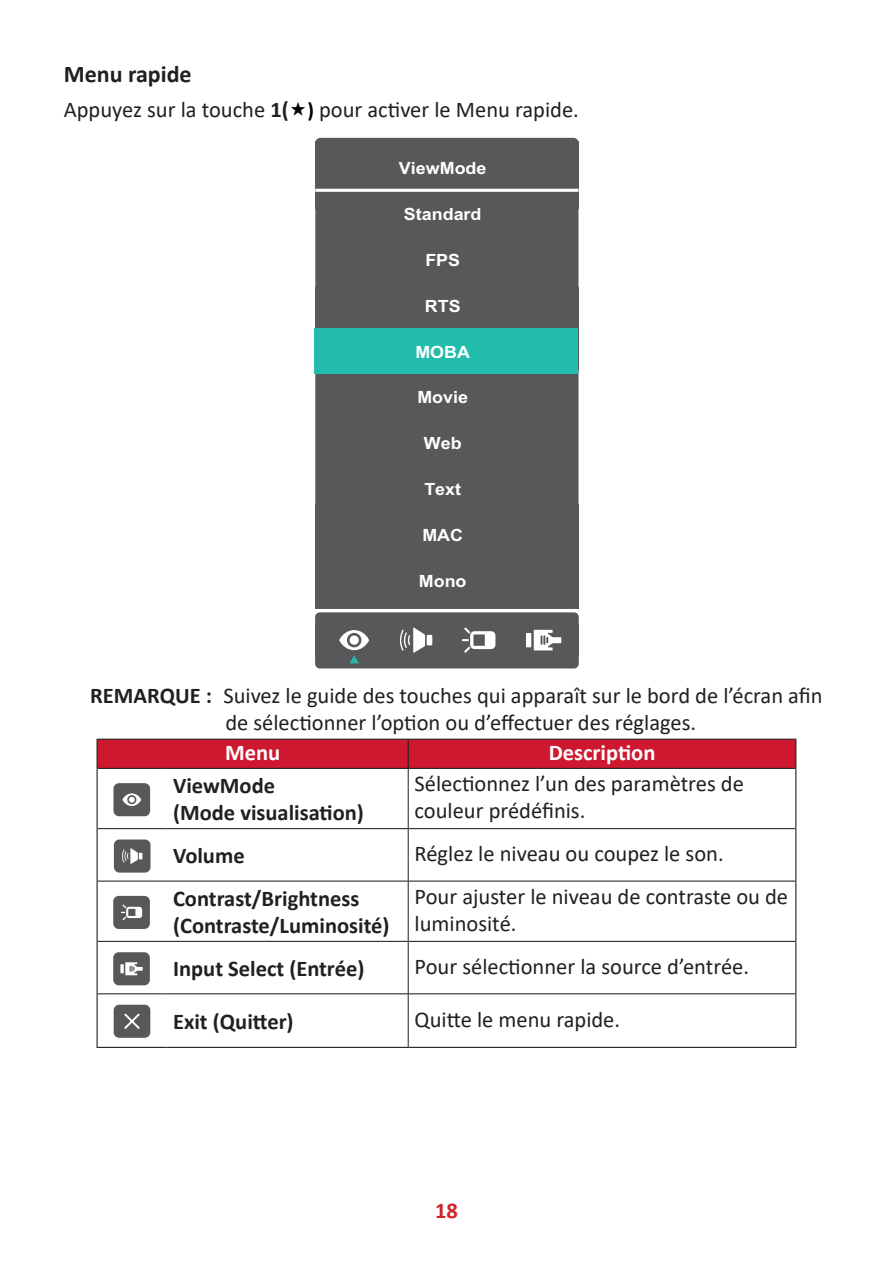
<style>
.page{position:relative;width:893px;height:1263px;background:#fff}
.page>*{position:absolute;margin:0;border:0;box-sizing:border-box;transform-origin:0 0}
.t1{font:700 24px "Calibri";color:#231f20}
.t2{font:22.5px/27px "Calibri";color:#231f20}
.t3{font:700 22.5px/27px "Calibri";color:#231f20}
.t4{font:700 22.5px "Calibri";color:#fff}
.t5{font:700 22.5px "Calibri";color:#d1232a}
.t6{font:700 16.8px "Arial";color:#fff;scale:1.06 1}
.s1{font-weight:700}
.s2{font-weight:700;font-size:21px;color:#000}
</style>
<div class="page">
<div style="left:315px;top:612px;width:263px;height:56px;background:#57585a;border-radius:4px"></div>
<div style="left:315px;top:138px;width:263px;height:470px;background:#57585a;border-radius:5px"></div>
<div style="left:315px;top:569px;width:263px;height:39px;background:#57585a"></div>
<div style="left:315px;top:328px;width:263px;height:46px;background:#22bcac"></div>
<hr style="left:315px;top:189px;width:263px;height:3px;background:#fff">
<svg style="left:462px;top:627px;width:33px;height:26px"></svg>
<div style="left:526px;top:633px;width:5px;height:14px;background:#fff"></div>
<svg style="left:534px;top:630px;width:27px;height:20px"></svg>
<div style="left:427px;top:635px;width:5px;height:10px;background:#fff"></div>
<svg style="left:399px;top:627px;width:26px;height:26px"></svg>
<svg style="left:339px;top:630px;width:30px;height:33px"></svg>
<hr style="left:97px;top:768px;width:1px;height:61px;background:#231f20">
<hr style="left:795px;top:768px;width:1px;height:61px;background:#231f20">
<hr style="left:97px;top:829px;width:1px;height:52px;background:#231f20">
<hr style="left:795px;top:829px;width:1px;height:52px;background:#231f20">
<hr style="left:97px;top:881px;width:1px;height:60px;background:#231f20">
<hr style="left:795px;top:881px;width:1px;height:60px;background:#231f20">
<hr style="left:97px;top:941px;width:1px;height:53px;background:#231f20">
<hr style="left:795px;top:941px;width:1px;height:53px;background:#231f20">
<hr style="left:97px;top:994px;width:1px;height:53px;background:#231f20">
<hr style="left:795px;top:994px;width:1px;height:53px;background:#231f20">
<hr style="left:97px;top:1047px;width:70px;height:1px;background:#231f20">
<hr style="left:167px;top:1047px;width:241px;height:1px;background:#231f20">
<hr style="left:408px;top:1047px;width:388px;height:1px;background:#231f20">
<svg style="left:97px;top:739px;width:699px;height:29px;background:#c7182e"></svg>
<hr style="left:98px;top:768px;width:69px;height:1px;background:#231f20">
<hr style="left:167px;top:768px;width:241px;height:1px;background:#231f20">
<hr style="left:408px;top:768px;width:387px;height:1px;background:#231f20">
<hr style="left:98px;top:828px;width:69px;height:1px;background:#231f20">
<hr style="left:167px;top:828px;width:241px;height:1px;background:#231f20">
<hr style="left:409px;top:828px;width:386px;height:1px;background:#231f20">
<hr style="left:98px;top:880px;width:69px;height:2px;background:#231f20">
<hr style="left:167px;top:880px;width:241px;height:2px;background:#231f20">
<hr style="left:409px;top:880px;width:386px;height:2px;background:#231f20">
<hr style="left:98px;top:941px;width:69px;height:1px;background:#231f20">
<hr style="left:167px;top:941px;width:241px;height:1px;background:#231f20">
<hr style="left:409px;top:941px;width:386px;height:1px;background:#231f20">
<hr style="left:98px;top:993px;width:69px;height:1px;background:#231f20">
<hr style="left:167px;top:993px;width:241px;height:1px;background:#231f20">
<hr style="left:409px;top:993px;width:386px;height:1px;background:#231f20">
<hr style="left:408px;top:769px;width:1px;height:60px;background:#231f20">
<hr style="left:408px;top:829px;width:1px;height:52px;background:#231f20">
<hr style="left:408px;top:881px;width:1px;height:60px;background:#231f20">
<hr style="left:408px;top:941px;width:1px;height:53px;background:#231f20">
<hr style="left:408px;top:994px;width:1px;height:53px;background:#231f20">
<div style="left:113px;top:783px;width:37px;height:33px;background:#57585a;border-radius:6px"></div>
<svg style="left:122px;top:793px;width:19px;height:13px"></svg>
<div style="left:114px;top:839px;width:37px;height:34px;background:#57585a;border-radius:5px"></div>
<svg style="left:122px;top:848px;width:20px;height:16px"></svg>
<div style="left:113px;top:896px;width:37px;height:33px;background:#57585a;border-radius:6px"></div>
<svg style="left:121px;top:904px;width:21px;height:16px"></svg>
<div style="left:113px;top:952px;width:37px;height:33px;background:#57585a;border-radius:6px"></div>
<svg style="left:120px;top:962px;width:23px;height:13px"></svg>
<div style="left:114px;top:1005px;width:36px;height:33px;background:#57585a;border-radius:5px"></div>
<svg style="left:124px;top:1013px;width:16px;height:16px"></svg>
<p class="t1" style="left:64px;top:57px;width:129px">Menu rapide</p>
<p class="t2" style="left:64px;top:96px;width:517px">Appuyez sur la touche <span class="s1">1(</span> <span class="s2">)</span> pour activer le Menu rapide.</p>
<p class="t6" style="left:399px;top:157px;width:84px">ViewMode</p>
<p class="t6" style="left:404px;top:202px;width:75px">Standard</p>
<p class="t6" style="left:425px;top:248px;width:34px">FPS</p>
<p class="t6" style="left:425px;top:294px;width:35px">RTS</p>
<p class="t6" style="left:415px;top:340px;width:53px">MOBA</p>
<p class="t6" style="left:417px;top:386px;width:49px">Movie</p>
<p class="t6" style="left:424px;top:431px;width:37px">Web</p>
<p class="t6" style="left:424px;top:477px;width:36px">Text</p>
<p class="t6" style="left:422px;top:523px;width:40px">MAC</p>
<p class="t6" style="left:419px;top:569px;width:47px">Mono</p>
<p class="t2" style="left:90px;top:682px;width:734px;text-align:center"><span class="s1">REMARQUE :</span> Suivez le guide des touches qui apparaît sur le bord de l’écran afin de sélectionner l’option ou d’effectuer des réglages.</p>
<p class="t4" style="left:225px;top:736px;width:57px">Menu</p>
<p class="t4" style="left:549px;top:736px;width:108px">Description</p>
<p class="t3" style="left:173px;top:772px;width:192px">ViewMode<br>(Mode visualisation)</p>
<p class="t2" style="left:415px;top:769px;width:331px">Sélectionnez l’un des paramètres de couleur prédéfinis.</p>
<p class="t3" style="left:173px;top:842px;width:73px">Volume</p>
<p class="t2" style="left:415px;top:839px;width:311px">Réglez le niveau ou coupez le son.</p>
<p class="t3" style="left:173px;top:884px;width:218px">Contrast/Brightness (Contraste/Luminosité)</p>
<p class="t2" style="left:415px;top:882px;width:375px">Pour ajuster le niveau de contraste ou de luminosité.</p>
<p class="t3" style="left:173px;top:954px;width:193px">Input Select (Entrée)</p>
<p class="t2" style="left:415px;top:952px;width:336px">Pour sélectionner la source d’entrée.</p>
<p class="t3" style="left:173px;top:1007px;width:122px">Exit (Quitter)</p>
<p class="t2" style="left:415px;top:1005px;width:207px">Quitte le menu rapide.</p>
<p class="t5" style="left:435px;top:1194px;width:24px">18</p>
</div>
